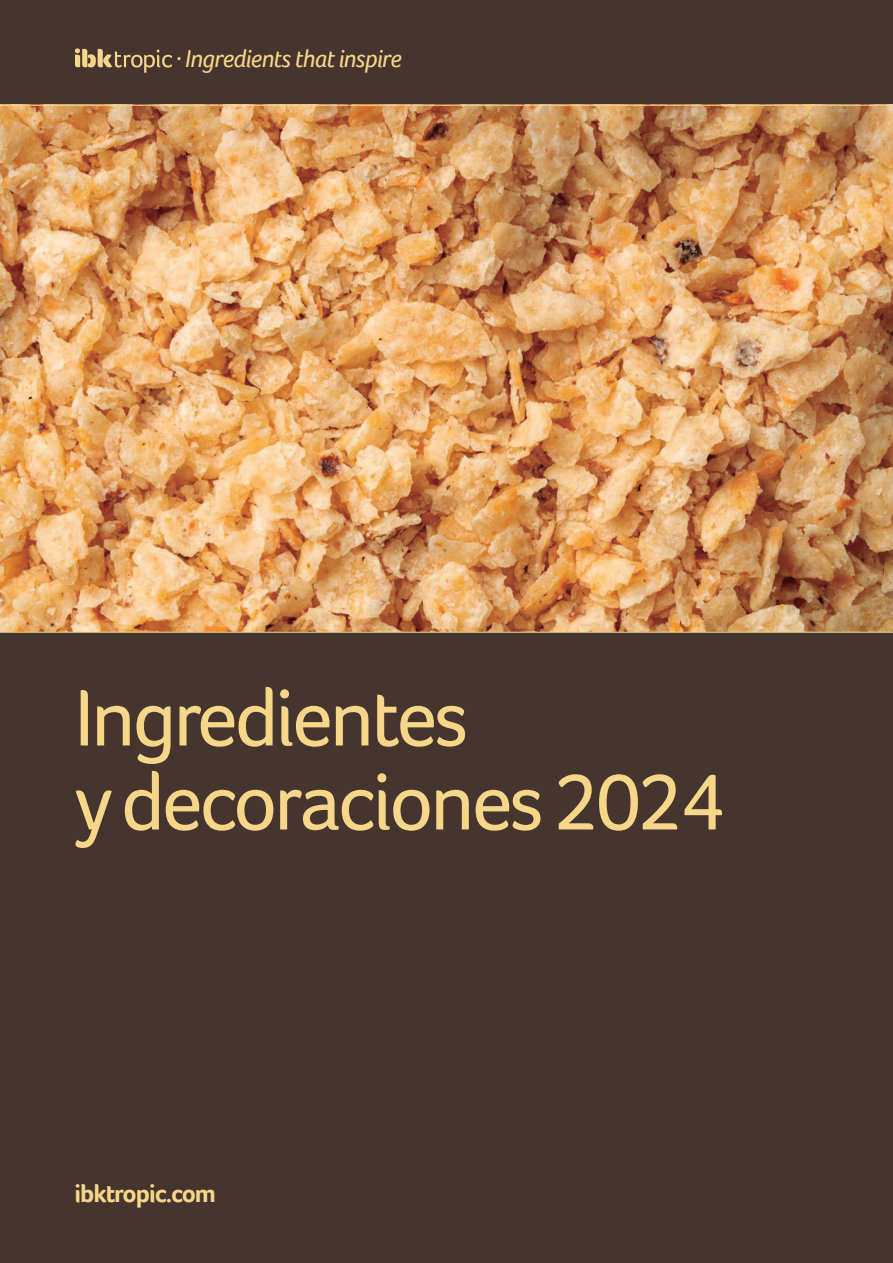
<style>
.page{position:relative;width:893px;height:1263px;background:#46342e}
.page>*{position:absolute;margin:0;border:0;box-sizing:border-box;transform-origin:0 0}
.t1{font:82.5px/84px "Foco";letter-spacing:-.04em;color:#f6d689}
.t2{font:italic 25.5px "Foco";letter-spacing:-.03em;color:#f6d689}
.t3{font:700 25.5px "Foco";letter-spacing:-.04em;color:#f6d689}
</style>
<div class="page">
<img style="left:0;top:106px;width:893px;height:526px">
<svg style="left:75px;top:48px;width:97px;height:25px"></svg>
<hr style="left:0;top:105px;width:893px;height:1px;background:#f6d689">
<hr style="left:0;top:632px;width:893px;height:1px;background:#f6d689">
<p class="t2" style="left:176px;top:42px;width:228px">· Ingredients that inspire</p>
<p class="t1" style="left:74px;top:675px;width:652px">Ingredientes<br>y decoraciones 2024</p>
<p class="t3" style="left:74px;top:1176px;width:143px">ibktropic.com</p>
</div>
